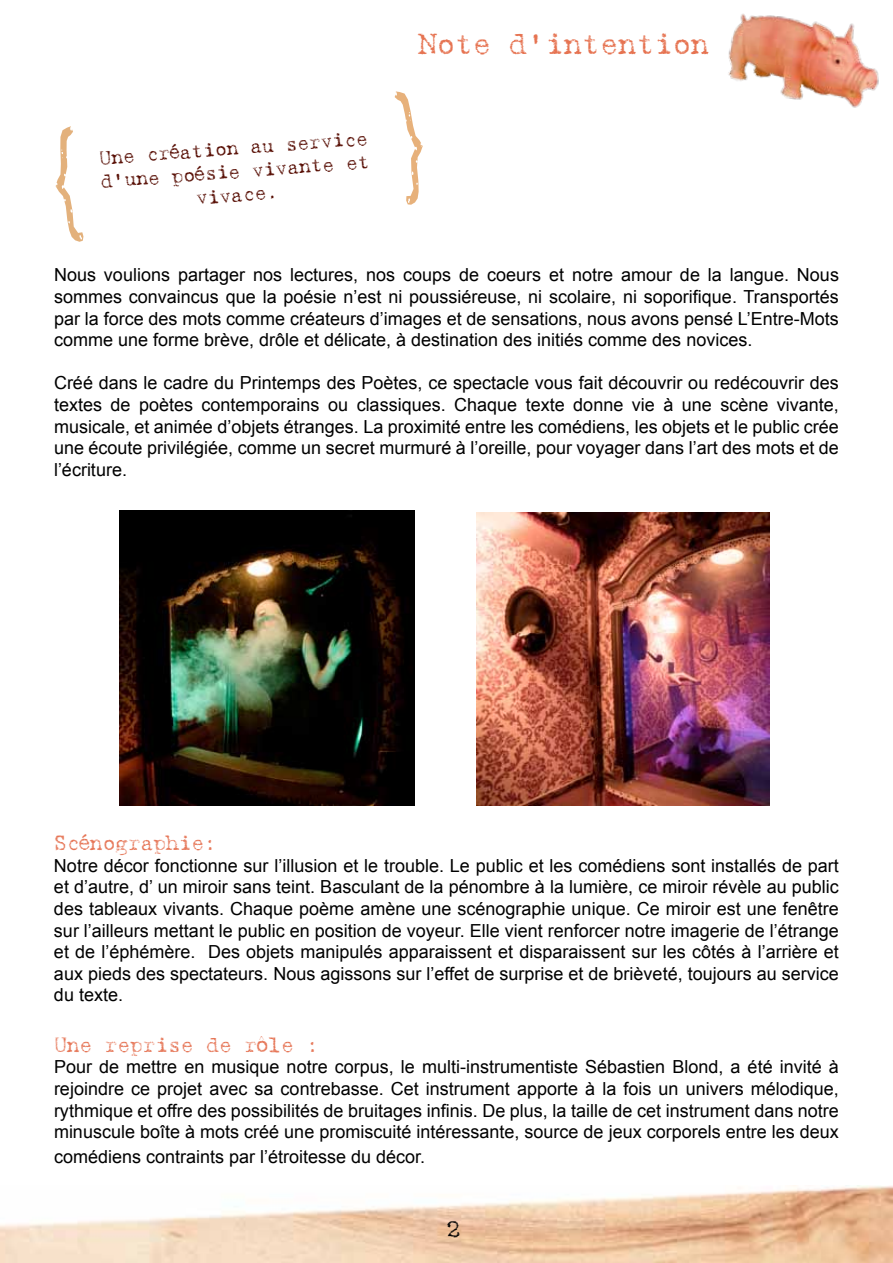
<style>
.page{position:relative;width:893px;height:1263px;background:#fff}
.page>*{position:absolute;margin:0;border:0;box-sizing:border-box;transform-origin:0 0}
.t1{font:30px "Batik";color:#e67351}
.t2{font:24px "Batik";color:#000}
.t3{font:21px "Batik";color:#e67657}
.t4{font:19.5px/23.4px "Batik";color:#560c02;text-align:center}
.t5{font:18px/21.6px "Arial";color:#000;text-align:justify}
</style>
<div class="page">
<img style="left:0;top:1185px;width:893px;height:78px">
<img style="left:728px;top:13px;width:151px;height:95px">
<img style="left:477px;top:513px;width:293px;height:293px">
<img style="left:119px;top:510px;width:295px;height:296px">
<p class="t4" style="left:99px;top:148px;width:271px;rotate:-4deg">Une création au service d’une poésie vivante et vivace.</p>
<h1 class="t1" style="left:418px;top:31px;width:292px">Note d’intention</h1>
<p class="t5" style="left:54px;top:266px;width:786px">Nous voulions partager nos lectures, nos coups de coeurs et notre amour de la langue. Nous sommes convaincus que la poésie n’est ni poussiéreuse, ni scolaire, ni soporifique. Transportés par la force des mots comme créateurs d’images et de sensations, nous avons pensé L’Entre-Mots comme une forme brève, drôle et délicate, à destination des initiés comme des novices.</p>
<p class="t5" style="left:54px;top:374px;width:786px">Créé dans le cadre du Printemps des Poètes, ce spectacle vous fait découvrir ou redécouvrir des textes de poètes contemporains ou classiques. Chaque texte donne vie à une scène vivante, musicale, et animée d’objets étranges. La proximité entre les comédiens, les objets et le public crée une écoute privilégiée, comme un secret murmuré à l’oreille, pour voyager dans l’art des mots et de l’écriture.</p>
<p class="t3" style="left:54px;top:834px;width:164px">Scénographie:</p>
<p class="t5" style="left:54px;top:856px;width:786px">Notre décor fonctionne sur l’illusion et le trouble. Le public et les comédiens sont installés de part et d’autre, d’ un miroir sans teint. Basculant de la pénombre à la lumière, ce miroir révèle au public des tableaux vivants. Chaque poème amène une scénographie unique. Ce miroir est une fenêtre sur l’ailleurs mettant le public en position de voyeur. Elle vient renforcer notre imagerie de l’étrange et de l’éphémère. Des objets manipulés apparaissent et disparaissent sur les côtés à l’arrière et aux pieds des spectateurs. Nous agissons sur l’effet de surprise et de brièveté, toujours au service du texte.</p>
<p class="t3" style="left:54px;top:1036px;width:267px">Une reprise de rôle :</p>
<p class="t5" style="left:54px;top:1058px;width:786px">Pour de mettre en musique notre corpus, le multi-instrumentiste Sébastien Blond, a été invité à rejoindre ce projet avec sa contrebasse. Cet instrument apporte à la fois un univers mélodique, rythmique et offre des possibilités de bruitages infinis. De plus, la taille de cet instrument dans notre minuscule boîte à mots créé une promiscuité intéressante, source de jeux corporels entre les deux</p>
<p class="t5" style="left:54px;top:1148px;width:373px">comédiens contraints par l’étroitesse du décor.</p>
<h2 class="t2" style="left:446px;top:1218px;width:16px">2</h2>
</div>
